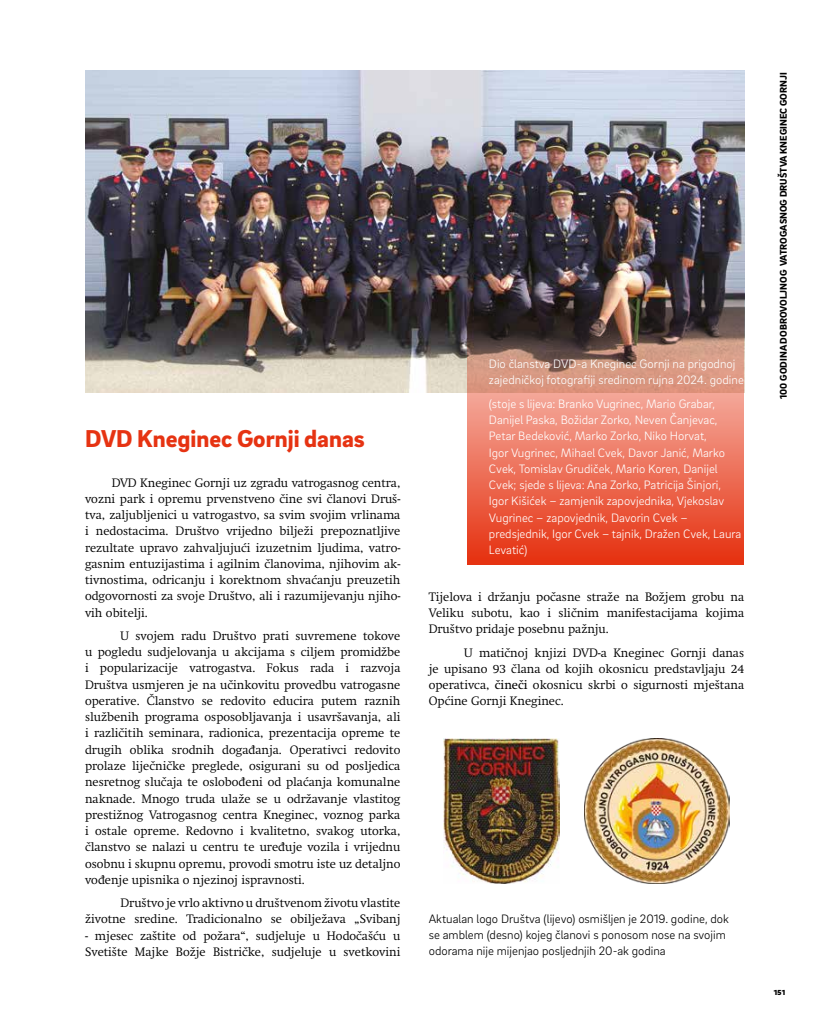
<style>
.page{position:relative;width:815px;height:1028px;background:#fff}
.page>*{position:absolute;margin:0;border:0;box-sizing:border-box;transform-origin:0 0}
.t1{font:900 25px "Brix Sans";color:#e63312}
.t2{font:300 12.5px/16.2px "Swift Neue LT Pro";color:#000;text-align:justify}
.t3{font:300 12.5px/16.2px "Brix Sans";color:#fff}
.t4{font:300 12.5px/16.2px "Brix Sans";color:#000}
.t5{font:900 10px "Brix Sans";color:#000}
.s1{font-weight:400}
</style>
<div class="page">
<img style="left:584px;top:738px;width:145px;height:145px">
<img style="left:444px;top:738px;width:116px;height:145px">
<img style="left:85px;top:71px;width:659px;height:322px">
<svg style="left:468px;top:288px;width:276px;height:276px;background:#c46855"></svg>
<h1 class="t1" style="left:85px;top:422px;width:281px">DVD Kneginec Gornji danas</h1>
<p class="t2" style="left:85px;top:474px;width:317px;text-indent:27px">DVD Kneginec Gornji uz zgradu vatrogasnog centra, vozni park i opremu prvenstveno čine svi članovi Druš&shy;tva, zaljubljenici u vatrogastvo, sa svim svojim vrlinama i nedostacima. Društvo vrijedno bilježi prepoznatljive rezultate upravo zahvaljujući izuzetnim ljudima, vatro&shy;gasnim entuzijastima i agilnim članovima, njihovim ak&shy;tivnostima, odricanju i korektnom shvaćanju preuzetih odgovornosti za svoje Društvo, ali i razumijevanju njiho&shy;vih obitelji.</p>
<p class="t2" style="left:85px;top:627px;width:317px;text-indent:35px">U svojem radu Društvo prati suvremene tokove u pogledu sudjelovanja u akcijama s ciljem promidžbe i popularizacije vatrogastva. Fokus rada i razvoja Društva usmjeren je na učinkovitu provedbu vatrogasne operative. Članstvo se redovito educira putem raznih službenih programa osposobljavanja i usavršavanja, ali i različitih seminara, radionica, prezentacija opreme te drugih oblika srodnih događanja. Operativci redovito prolaze liječničke preglede, osigurani su od posljedica nesretnog slučaja te oslobođeni od plaćanja komunalne naknade. Mnogo truda ulaže se u održavanje vlastitog prestižnog Vatrogasnog centra Kneginec, voznog parka i ostale opreme. Redovno i kvalitetno, svakog utorka, članstvo se nalazi u centru te uređuje vozila i vrijednu osobnu i skupnu opremu, provodi smotru iste uz detaljno vođenje upisnika o njezinoj ispravnosti.</p>
<p class="t2" style="left:85px;top:894px;width:317px;text-align:right">Društvo je vrlo aktivno u društvenom životu vlastite životne sredine. Tradicionalno se obilježava „Svibanj</p>
<p class="t2" style="left:85px;top:927px;width:317px">- mjesec zaštite od požara“, sudjeluje u Hodočašću u<br>Svetište Majke Božje Bistričke, sudjeluje u svetkovini</p>
<p class="t3" style="left:489px;top:355px;width:256px">Dio članstva DVD-a Kneginec Gornji na prigodnoj zajedničkoj fotografiji sredinom rujna 2024. godine</p>
<p class="t3" style="left:489px;top:395px;width:254px">(stoje s lijeva: Branko Vugrinec, Mario Grabar, Danijel Paska, Božidar Zorko, Neven Čanjevac, Petar Bedeković, Marko Zorko, Niko Horvat,<br>Igor Vugrinec, Mihael Cvek, Davor Janić, Marko Cvek, Tomislav Grudiček, Mario Koren, Danijel Cvek; sjede s lijeva: Ana Zorko, Patricija Šinjori, Igor Kišićek – zamjenik zapovjednika, Vjekoslav Vugrinec – zapovjednik, Davorin Cvek – predsjednik, Igor Cvek – tajnik, Dražen Cvek, Laura Levatić)</p>
<p class="t2" style="left:429px;top:588px;width:317px">Tijelova i držanju počasne straže na Božjem grobu na Veliku subotu, kao i sličnim manifestacijama kojima Društvo pridaje posebnu pažnju.</p>
<p class="t2" style="left:429px;top:644px;width:317px;text-indent:35px">U matičnoj knjizi DVD-a Kneginec Gornji danas je upisano 93 člana od kojih okosnicu predstavljaju 24 operativca, <span class="s1">čineči</span> okosnicu skrbi o sigurnosti mještana Općine Gornji Kneginec.</p>
<p class="t4" style="left:429px;top:910px;width:302px">Aktualan logo Društva (lijevo) osmišljen je 2019. godine, dok se amblem (desno) kojeg članovi s ponosom nose na svojim odorama nije mijenjao posljednjih 20-ak godina</p>
<p class="t5" style="left:777px;top:399px;width:327px;rotate:-90deg">100 GODINA DOBROVOLJNOG VATROGASNOG DRUŠTVA KNEGINEC GORNJI</p>
<p class="t5" style="left:774px;top:985px;width:13px">151</p>
</div>
